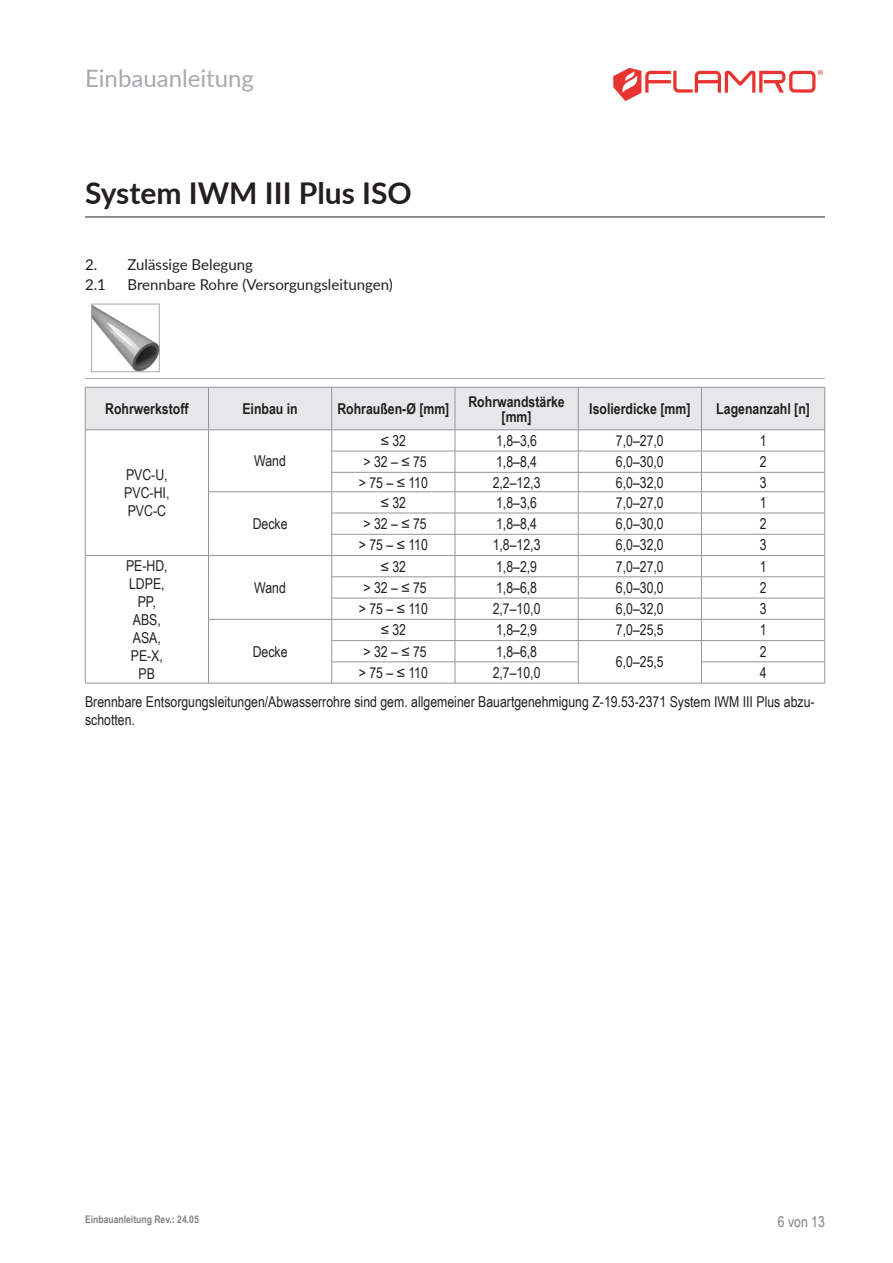
<style>
.page{position:relative;width:893px;height:1263px;background:#fff}
.page>*{position:absolute;margin:0;border:0;box-sizing:border-box;transform-origin:0 0}
.t1{font:700 30px "Lato";color:#231f20}
.t2{font:24px "Lato";color:#a8a9ad}
.p___Tabellentext_mittig{font:15px/18px "Arial Narrow";color:#231f20;text-align:justify}
.p___Fließtext{font:15px/18px "Arial Narrow";color:#231f20}
.p___Tabelle_Kopf_mitte{font:700 15px/15px "Arial Narrow";color:#231f20;text-align:center}
.t3{font:15px "Lato";color:#231f20}
.t4{font:15px "Arial Narrow";color:#808285}
.t5{font:700 10.5px "Arial Narrow";color:#808285}
</style>
<div class="page">
<hr style="left:85px;top:217px;width:740px;height:1px;background:#231f20">
<hr style="left:166px;top:378px;width:659px;height:1px;background:#a8a9ad">
<hr style="left:85px;top:378px;width:81px;height:1px;background:#a8a9ad">
<img style="left:93px;top:306px;width:64px;height:64px">
<div style="left:91px;top:304px;width:68px;height:68px;border:1px solid #a8a9ad"></div>
<hr style="left:332px;top:683px;width:123px;height:1px;background:#939598">
<hr style="left:455px;top:683px;width:123px;height:1px;background:#939598">
<hr style="left:701px;top:683px;width:124px;height:1px;background:#939598">
<hr style="left:85px;top:683px;width:123px;height:1px;background:#939598">
<hr style="left:208px;top:683px;width:124px;height:1px;background:#939598">
<svg style="left:85px;top:387px;width:740px;height:296px"></svg>
<hr style="left:578px;top:683px;width:123px;height:1px;background:#939598">
<svg style="left:613px;top:68px;width:210px;height:33px"></svg>
<h2 class="t2" style="left:85px;top:61px;width:170px">Einbauanleitung</h2>
<h1 class="t1" style="left:85px;top:171px;width:328px">System IWM III Plus ISO</h1>
<p class="t3" style="left:85px;top:253px;width:169px">2. Zulässige Belegung</p>
<p class="t3" style="left:85px;top:273px;width:22px">2.1</p>
<p class="t3" style="left:128px;top:273px;width:267px">Brennbare Rohre (Versorgungsleitungen)</p>
<p class="p___Tabelle_Kopf_mitte" style="left:105px;top:400px;width:85px">Rohrwerkstoff</p>
<p class="p___Tabelle_Kopf_mitte" style="left:242px;top:400px;width:57px">Einbau in</p>
<p class="p___Tabelle_Kopf_mitte" style="left:337px;top:400px;width:114px">Rohraußen-Ø [mm]</p>
<p class="p___Tabelle_Kopf_mitte" style="left:468px;top:393px;width:98px">Rohrwandstärke [mm]</p>
<p class="p___Tabelle_Kopf_mitte" style="left:589px;top:400px;width:103px">Isolierdicke [mm]</p>
<p class="p___Tabelle_Kopf_mitte" style="left:716px;top:400px;width:95px">Lagenanzahl [n]</p>
<p class="p___Tabellentext_mittig" style="left:124px;top:465px;width:47px">PVC-U, PVC-HI, PVC-C</p>
<p class="p___Tabellentext_mittig" style="left:254px;top:451px;width:33px">Wand</p>
<p class="p___Tabellentext_mittig" style="left:253px;top:514px;width:36px">Decke</p>
<p class="p___Tabellentext_mittig" style="left:381px;top:431px;width:27px">≤ 32</p>
<p class="p___Tabellentext_mittig" style="left:496px;top:431px;width:43px">1,8–3,6</p>
<p class="p___Tabellentext_mittig" style="left:616px;top:431px;width:49px">7,0–27,0</p>
<p class="p___Tabellentext_mittig" style="left:760px;top:431px;width:8px">1</p>
<p class="p___Tabellentext_mittig" style="left:363px;top:452px;width:65px">&gt; 32 – ≤ 75</p>
<p class="p___Tabellentext_mittig" style="left:496px;top:452px;width:43px">1,8–8,4</p>
<p class="p___Tabellentext_mittig" style="left:616px;top:452px;width:49px">6,0–30,0</p>
<p class="p___Tabellentext_mittig" style="left:760px;top:452px;width:8px">2</p>
<p class="p___Tabellentext_mittig" style="left:359px;top:473px;width:71px">&gt; 75 – ≤ 110</p>
<p class="p___Tabellentext_mittig" style="left:493px;top:473px;width:49px">2,2–12,3</p>
<p class="p___Tabellentext_mittig" style="left:616px;top:473px;width:49px">6,0–32,0</p>
<p class="p___Tabellentext_mittig" style="left:760px;top:473px;width:8px">3</p>
<p class="p___Tabellentext_mittig" style="left:381px;top:493px;width:27px">≤ 32</p>
<p class="p___Tabellentext_mittig" style="left:496px;top:493px;width:43px">1,8–3,6</p>
<p class="p___Tabellentext_mittig" style="left:616px;top:493px;width:49px">7,0–27,0</p>
<p class="p___Tabellentext_mittig" style="left:760px;top:493px;width:8px">1</p>
<p class="p___Tabellentext_mittig" style="left:363px;top:514px;width:65px">&gt; 32 – ≤ 75</p>
<p class="p___Tabellentext_mittig" style="left:496px;top:514px;width:43px">1,8–8,4</p>
<p class="p___Tabellentext_mittig" style="left:616px;top:514px;width:49px">6,0–30,0</p>
<p class="p___Tabellentext_mittig" style="left:760px;top:514px;width:8px">2</p>
<p class="p___Tabellentext_mittig" style="left:359px;top:535px;width:71px">&gt; 75 – ≤ 110</p>
<p class="p___Tabellentext_mittig" style="left:493px;top:535px;width:49px">1,8–12,3</p>
<p class="p___Tabellentext_mittig" style="left:616px;top:535px;width:49px">6,0–32,0</p>
<p class="p___Tabellentext_mittig" style="left:760px;top:535px;width:8px">3</p>
<p class="p___Tabellentext_mittig" style="left:126px;top:556px;width:43px;text-align:center">PE-HD,<br>LDPE,<br>PP,<br>ABS,<br>ASA,<br>PE-X,<br>PB</p>
<p class="p___Tabellentext_mittig" style="left:381px;top:557px;width:27px">≤ 32</p>
<p class="p___Tabellentext_mittig" style="left:496px;top:557px;width:43px">1,8–2,9</p>
<p class="p___Tabellentext_mittig" style="left:616px;top:557px;width:49px">7,0–27,0</p>
<p class="p___Tabellentext_mittig" style="left:760px;top:557px;width:8px">1</p>
<p class="p___Tabellentext_mittig" style="left:363px;top:578px;width:65px">&gt; 32 – ≤ 75</p>
<p class="p___Tabellentext_mittig" style="left:496px;top:578px;width:43px">1,8–6,8</p>
<p class="p___Tabellentext_mittig" style="left:616px;top:578px;width:49px">6,0–30,0</p>
<p class="p___Tabellentext_mittig" style="left:760px;top:578px;width:8px">2</p>
<p class="p___Tabellentext_mittig" style="left:359px;top:599px;width:71px">&gt; 75 – ≤ 110</p>
<p class="p___Tabellentext_mittig" style="left:493px;top:599px;width:49px">2,7–10,0</p>
<p class="p___Tabellentext_mittig" style="left:616px;top:599px;width:49px">6,0–32,0</p>
<p class="p___Tabellentext_mittig" style="left:760px;top:599px;width:8px">3</p>
<p class="p___Tabellentext_mittig" style="left:254px;top:578px;width:33px">Wand</p>
<p class="p___Tabellentext_mittig" style="left:381px;top:621px;width:27px">≤ 32</p>
<p class="p___Tabellentext_mittig" style="left:496px;top:621px;width:43px">1,8–2,9</p>
<p class="p___Tabellentext_mittig" style="left:616px;top:621px;width:49px">7,0–25,5</p>
<p class="p___Tabellentext_mittig" style="left:760px;top:621px;width:8px">1</p>
<p class="p___Tabellentext_mittig" style="left:363px;top:642px;width:65px">&gt; 32 – ≤ 75</p>
<p class="p___Tabellentext_mittig" style="left:496px;top:642px;width:43px">1,8–6,8</p>
<p class="p___Tabellentext_mittig" style="left:616px;top:652px;width:49px">6,0–25,5</p>
<p class="p___Tabellentext_mittig" style="left:760px;top:642px;width:8px">2</p>
<p class="p___Tabellentext_mittig" style="left:253px;top:642px;width:36px">Decke</p>
<p class="p___Tabellentext_mittig" style="left:359px;top:663px;width:71px">&gt; 75 – ≤ 110</p>
<p class="p___Tabellentext_mittig" style="left:493px;top:663px;width:49px">2,7–10,0</p>
<p class="p___Tabellentext_mittig" style="left:760px;top:663px;width:8px">4</p>
<p class="p___Fließtext" style="left:85px;top:692px;width:731px">Brennbare Entsorgungsleitungen/Abwasserrohre sind gem. allgemeiner Bauartgenehmigung Z-19.53-2371 System IWM III Plus abzu&shy;schotten.</p>
<p class="t5" style="left:85px;top:1212px;width:115px">Einbauanleitung Rev.: 24.05</p>
<p class="t4" style="left:778px;top:1210px;width:49px">6 von 13</p>
</div>
